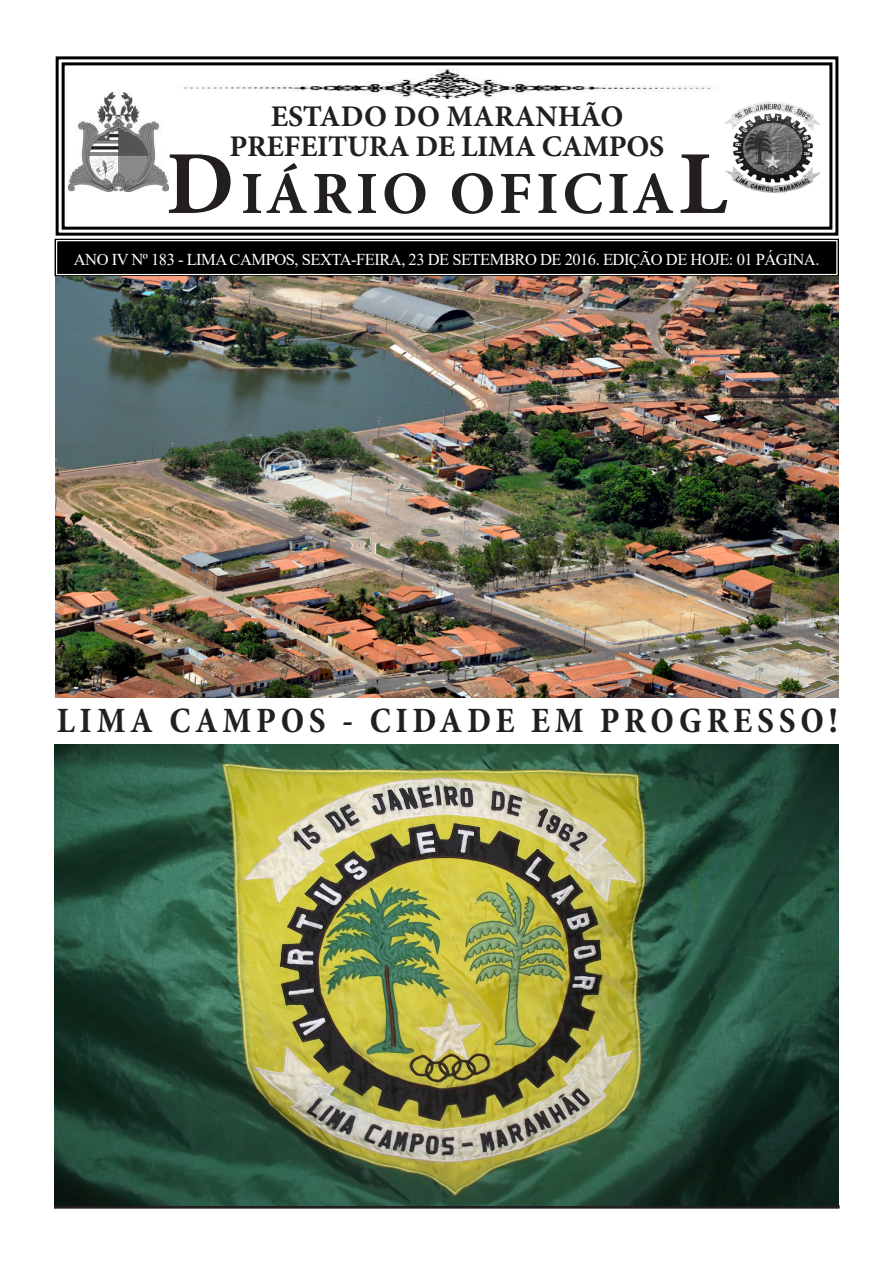
<style>
.page{position:relative;width:893px;height:1263px;background:#fff}
.page>*{position:absolute;margin:0;border:0;box-sizing:border-box;transform-origin:0 0}
.t1{font:700 60px "Minion Pro";letter-spacing:.06em;color:#231f20}
.t2{font:700 condensed 36px "Minion Pro";letter-spacing:.13em;color:#231f20}
.t3{font:700 30px "Minion Pro";letter-spacing:-.01em;color:#231f20}
.t4{font:16.5px "Times New Roman";letter-spacing:-.03em;color:#fff}
.s1{font-size:90px}
</style>
<div class="page">
<svg style="left:55px;top:56px;width:784px;height:180px"></svg>
<div style="left:62px;top:62px;width:770px;height:168px;border:3px solid #000"></div>
<img style="left:717px;top:97px;width:108px;height:103px">
<img style="left:68px;top:93px;width:101px;height:98px">
<img style="left:170px;top:69px;width:552px;height:30px">
<svg style="left:54px;top:238px;width:785px;height:39px;background:#1c1c1c"></svg>
<div style="left:57px;top:241px;width:779px;height:33px;border:2px solid #000"></div>
<div style="left:61px;top:245px;width:771px;height:25px;border:1px solid #000"></div>
<hr style="left:54px;top:1205px;width:785px;height:3px;background:#231f20">
<img style="left:55px;top:744px;width:784px;height:461px">
<img style="left:56px;top:276px;width:782px;height:421px">
<p class="t3" style="left:271px;top:95px;width:354px">ESTADO DO MARANHÃO</p>
<p class="t3" style="left:230px;top:125px;width:436px">PREFEITURA DE LIMA CAMPOS</p>
<p class="t1" style="left:166px;top:151px;width:563px"><span class="s1">D</span>IÁRIO OFICIA<span class="s1">L</span></p>
<p class="t4" style="left:67px;top:248px;width:761px">ANO IV Nº 145 - LIMA CAMPOS, SEGUNDA-FEIRA, 01 DE AGOSTO DE 2016. EDIÇÃO DE HOJE: ** PÁGINAS.</p>
<p class="t4" style="left:74px;top:248px;width:747px">ANO IV Nº 183 - LIMA CAMPOS, SEXTA-FEIRA, 23 DE SETEMBRO DE 2016. EDIÇÃO DE HOJE: 01 PÁGINA.</p>
<p class="t2" style="left:57px;top:696px;width:783px">LIMA CAMPOS - CIDADE EM PROGRESSO!</p>
</div>
